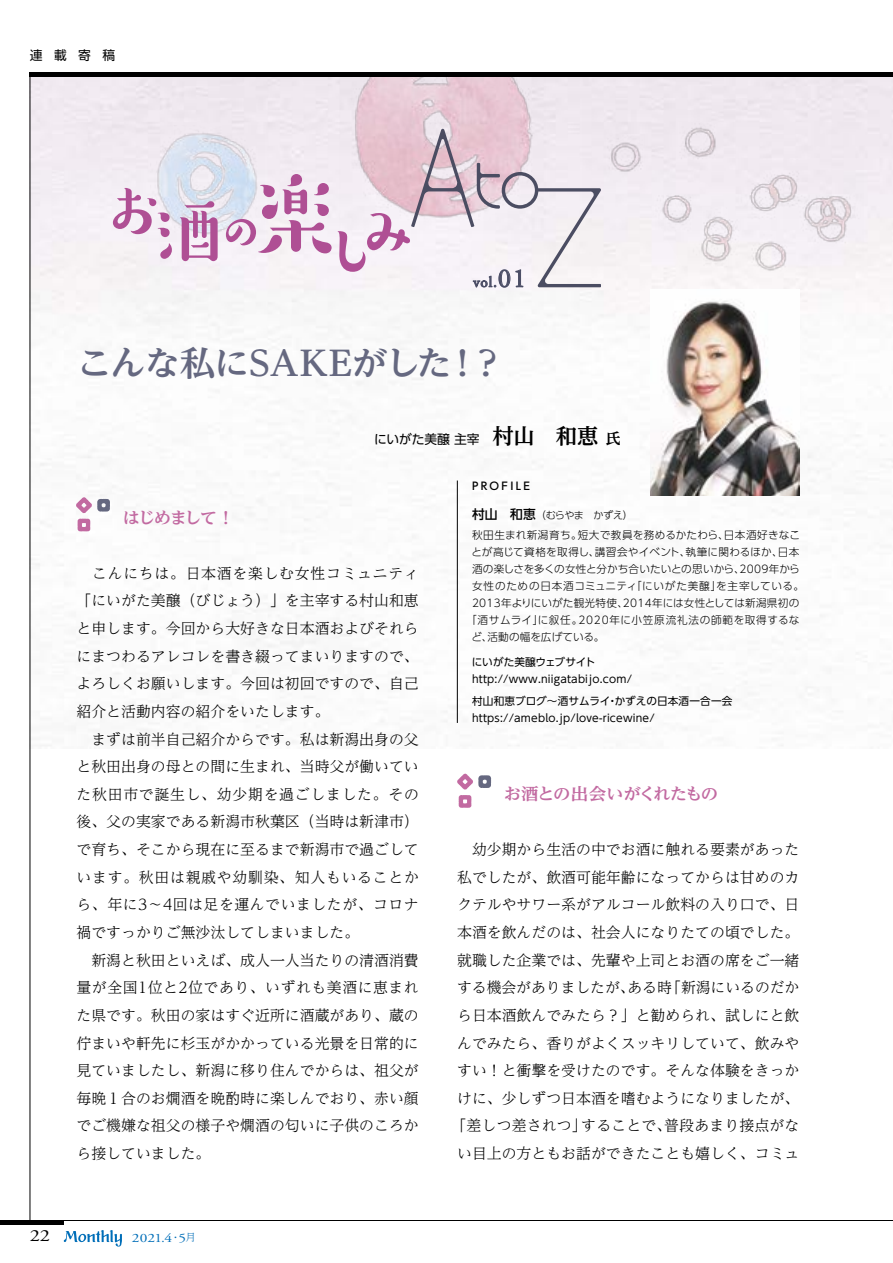
<style>
.page{position:relative;width:893px;height:1263px;background:#fff}
.page>*{position:absolute;margin:0;border:0;box-sizing:border-box;transform-origin:0 0}
.t1{font:700 34.35px "UD Reimin Pro";letter-spacing:-.035em;color:#656880;scale:1.05 1}
.t2{font:16.95px "Adobe Garamond Pro";color:#000;scale:1.2 1}
.t3{font:700 16.65px "UD Reimin Pro";letter-spacing:-.06em;color:#c26aa1;scale:1.05 1}
.t4{font:700 16.65px "UD Reimin Pro";letter-spacing:-.08em;color:#c26aa1;scale:1.05 1}
.t5{font:300 14.85px/27.6px "UD Reimin Pro";color:#000}
.t6{font:14.85px "Adobe Garamond Pro";color:#4b4d66}
.t7{font:12.75px "UD Shin Go Pro";color:#000}
.t8{font:12.75px "Adobe Garamond Pro";color:#006eb8;scale:1.2 1}
.t9{font:300 10.65px "UD Shin Go Pro";letter-spacing:.025em;color:#000}
.t10{font:10.65px/17px "UD Shin Go Pro";letter-spacing:.02em;color:#000}
.t11{font:300 10.65px "UD Shin Go Pro";letter-spacing:.07em;color:#000}
.t12{font:300 10.65px "UD Shin Go Pro";color:#000}
.t13{font:500 10.65px "UD Shin Go Pro";letter-spacing:.22em;color:#000}
.t14{font:300 10.05px "UD Shin Go Pro";letter-spacing:-.05em;color:#000}
.s1{font-size:26.55px}
.s2{font-family:"UD Reimin Pro";font-weight:700;font-size:21.3px}
.s3{font-family:"UD Reimin Pro";font-weight:700;font-size:14.85px}
.s4{font-family:"UD Reimin Pro";font-weight:300;font-size:9.6px}
.s5{font-family:"UD Reimin Pro";font-weight:300;font-size:10.35px}
.s6{font-weight:500;font-size:12.75px}
</style>
<div class="page">
<img style="left:31px;top:77px;width:862px;height:669px">
<img style="left:151px;top:126px;width:114px;height:114px">
<img style="left:340px;top:77px;width:205px;height:52px">
<img style="left:582px;top:100px;width:281px;height:171px">
<svg style="left:113px;top:188px;width:105px;height:73px"></svg>
<svg style="left:76px;top:497px;width:34px;height:34px"></svg>
<svg style="left:459px;top:795px;width:12px;height:13px"></svg>
<svg style="left:457px;top:774px;width:34px;height:15px"></svg>
<hr style="left:457px;top:480px;width:1px;height:243px;background:#000">
<img style="left:651px;top:289px;width:148px;height:206px">
<svg style="left:226px;top:129px;width:375px;height:164px"></svg>
<hr style="left:30px;top:77px;width:1px;height:1143px;background:#000">
<div style="left:0;top:1220px;width:64px;height:5px;background:#000"></div>
<div style="left:30px;top:72px;width:863px;height:5px;background:#000"></div>
<hr style="left:0;top:1220px;width:893px;height:1px;background:#000">
<svg style="left:64px;top:1230px;width:58px;height:16px"></svg>
<p class="t7" style="left:30px;top:45px;width:87px">連載寄稿</p>
<p class="t6" style="left:473px;top:273px;width:54px">vol.<span class="s1">01</span></p>
<h1 class="t1" style="left:77px;top:334px;width:410px">こんな私にSAKEがした！？</h1>
<p class="t7" style="left:362px;top:429px;width:261px">　にいがた美醸 主宰　<span class="s2">村山　和恵</span><span class="s3">氏</span></p>
<p class="t4" style="left:123px;top:504px;width:108px">はじめまして ！</p>
<p class="t5" style="left:77px;top:559px;width:344px">　こんにちは。日本酒を楽しむ女性コミュニティ「にいがた美醸（びじょう）」を主宰する村山和恵と申します。今回から大好きな日本酒およびそれらにまつわるアレコレを書き綴ってまいりますので、よろしくお願いします。今回は初回ですので、自己紹介と活動内容の紹介をいたします。<br>　まずは前半自己紹介からです。私は新潟出身の父と秋田出身の母との間に生まれ、当時父が働いていた秋田市で誕生し、幼少期を過ごしました。その後、父の実家である新潟市秋葉区（当時は新津市）で育ち、そこから現在に至るまで新潟市で過ごしています。秋田は親戚や幼馴染、知人もいることから、年に3～4回は足を運んでいましたが、コロナ禍ですっかりご無沙汰してしまいました。<br>　新潟と秋田といえば、成人一人当たりの清酒消費量が全国1位と2位であり、いずれも美酒に恵まれた県です。秋田の家はすぐ近所に酒蔵があり、蔵の佇まいや軒先に杉玉がかかっている光景を日常的に見ていましたし、新潟に移り住んでからは、祖父が毎晩１合のお燗酒を晩酌時に楽しんでおり、赤い顔でご機嫌な祖父の様子や燗酒の匂いに子供のころから接していました。</p>
<p class="t2" style="left:30px;top:1225px;width:19px">22</p>
<p class="t8" style="left:132px;top:1230px;width:55px">2021.4<span class="s4">・</span>5<span class="s5">月</span></p>
<p class="t13" style="left:472px;top:477px;width:59px">PROFILE</p>
<p class="t9" style="left:472px;top:526px;width:329px">秋田生まれ新潟育ち。短大で教員を務めるかたわら、日本酒好きなこ</p>
<p class="t9" style="left:471px;top:543px;width:330px">とが高じて資格を取得し、講習会やイベント、執筆に関わるほか、日本</p>
<p class="t9" style="left:472px;top:560px;width:329px">酒の楽しさを多くの女性と分かち合いたいとの思いから、2009年から</p>
<p class="t11" style="left:472px;top:577px;width:334px">女性のための日本酒コミュニティ「にいがた美醸」を主宰している。</p>
<p class="t9" style="left:472px;top:594px;width:329px">2013年よりにいがた観光特使、2014年には女性としては新潟県初の</p>
<p class="t11" style="left:466px;top:611px;width:335px">「酒サムライ」に叙任。2020年に小笠原流礼法の師範を取得するな</p>
<p class="t12" style="left:471px;top:628px;width:135px">ど、活動の幅を広げている。</p>
<p class="t10" style="left:472px;top:653px;width:162px">にいがた美醸ウェブサイトhttp://www.niigatabijo.com/</p>
<p class="t10" style="left:472px;top:692px;width:262px">村山和恵ブログ～酒サムライ・かずえの日本酒一合一会https://ameblo.jp/love-ricewine/</p>
<p class="t14" style="left:472px;top:507px;width:163px"><span class="s6">村山　和恵</span>（むらやま　かずえ）</p>
<p class="t3" style="left:504px;top:780px;width:206px">お酒との出会いがくれたもの</p>
<p class="t5" style="left:452px;top:835px;width:349px;text-align:center">　幼少期から生活の中でお酒に触れる要素があった私でしたが、飲酒可能年齢になってからは甘めのカクテルやサワー系がアルコール飲料の入り口で、日本酒を飲んだのは、社会人になりたての頃でした。就職した企業では、先輩や上司とお酒の席をご一緒する機会がありましたが、ある時「新潟にいるのだから日本酒飲んでみたら？」と勧められ、試しにと飲んでみたら、香りがよくスッキリしていて、飲みやすい！と衝撃を受けたのです。そんな体験をきっかけに、少しずつ日本酒を嗜むようになりましたが、「差しつ差されつ」することで、普段あまり接点がない目上の方ともお話ができたことも嬉しく、コミュ</p>
</div>
